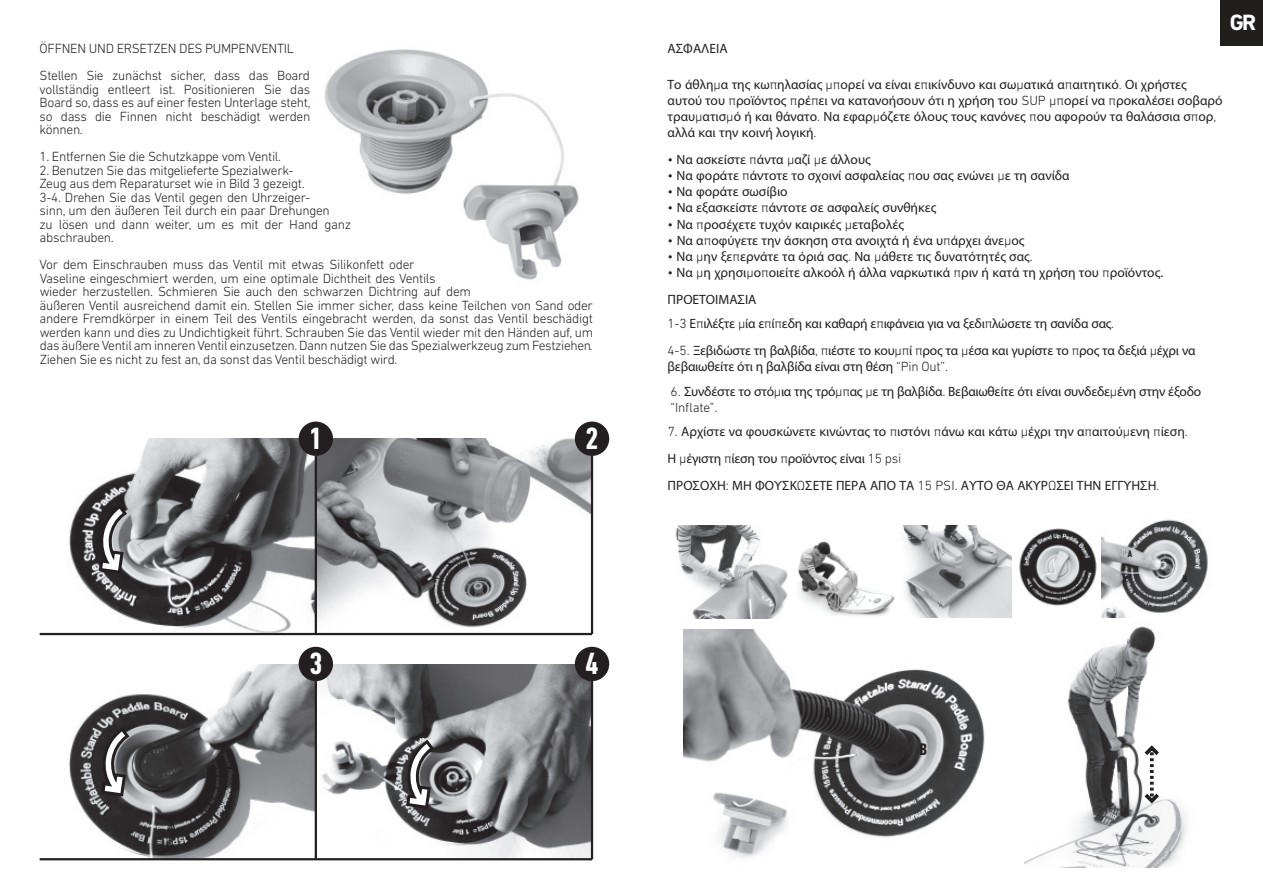
<style>
.page{position:relative;width:1263px;height:893px;background:#fff}
.page>*{position:absolute;margin:0;border:0;box-sizing:border-box;transform-origin:0 0}
.t1{font:700 condensed 31.35px "DIN Next LT Pro";color:#fff}
.t2{font:700 22.5px "DIN Next LT Pro";color:#fff}
.t3{font:700 condensed 16.95px "DIN Next LT Pro";color:#211e1e}
.t4{font:13.5px/16.2px "Myriad Pro";color:#211e1e}
.t5{font:300 13.5px/13.5px "DIN Next LT Pro";letter-spacing:-.025em;color:#231f20}
.t6{font:300 13.5px "DIN Next LT Pro";letter-spacing:-.015em;color:#211e1e}
.t7{font:700 condensed 9.75px "DIN Next LT Pro";color:#211e1e}
.s1{font-family:"DIN Next LT Pro";font-weight:300}
</style>
<div class="page">
<img style="left:324px;top:49px;width:255px;height:231px">
<img style="left:69px;top:665px;width:522px;height:193px">
<img style="left:41px;top:439px;width:550px;height:194px">
<div style="left:299px;top:422px;width:34px;height:34px;background:#231f20;border-radius:50%"></div>
<hr style="left:315px;top:456px;width:2px;height:178px;background:#231f20">
<div style="left:575px;top:422px;width:34px;height:34px;background:#231f20;border-radius:50%"></div>
<hr style="left:591px;top:456px;width:2px;height:178px;background:#231f20">
<hr style="left:40px;top:633px;width:552px;height:2px;background:#231f20">
<div style="left:299px;top:647px;width:34px;height:34px;background:#231f20;border-radius:50%"></div>
<hr style="left:315px;top:681px;width:2px;height:178px;background:#231f20">
<div style="left:575px;top:647px;width:34px;height:34px;background:#231f20;border-radius:50%"></div>
<hr style="left:591px;top:681px;width:2px;height:178px;background:#231f20">
<hr style="left:40px;top:858px;width:552px;height:2px;background:#231f20">
<svg style="left:99px;top:505px;width:28px;height:69px"></svg>
<svg style="left:101px;top:727px;width:28px;height:69px"></svg>
<svg style="left:406px;top:740px;width:28px;height:69px"></svg>
<img style="left:1024px;top:626px;width:163px;height:241px">
<svg style="left:1140px;top:743px;width:23px;height:63px"></svg>
<img style="left:683px;top:629px;width:302px;height:229px">
<img style="left:1101px;top:519px;width:107px;height:99px">
<img style="left:1019px;top:528px;width:78px;height:78px">
<img style="left:902px;top:525px;width:109px;height:92px">
<img style="left:675px;top:525px;width:113px;height:93px">
<img style="left:798px;top:541px;width:97px;height:75px">
<div style="left:1221px;top:0;width:42px;height:45px;background:#211e1e"></div>
<p class="t5" style="left:40px;top:35px;width:272px;line-height:27px">ÖFFNEN UND ERSETZEN DES PUMPENVENTIL<br>Stellen Sie zunächst sicher, dass das Board</p>
<p class="t5" style="left:40px;top:82px;width:273px;text-align:justify">vollständig entleert ist. Positionieren Sie das Board so, dass es auf einer festen Unterlage steht, so dass die Finnen nicht beschädigt werden können.</p>
<p class="t5" style="left:40px;top:150px;width:243px">1. Entfernen Sie die Schutzkappe vom Ventil.</p>
<p class="t5" style="left:40px;top:163px;width:313px">2. Benutzen Sie das mitgelieferte Spezialwerk-<br>Zeug aus dem Reparaturset wie in Bild 3 gezeigt.<br>3-4. Drehen Sie das Ventil gegen den Uhrzeiger-<br>sinn, um den äußeren Teil durch ein paar Drehungen<br>zu lösen und dann weiter, um es mit der Hand ganz abschrauben.</p>
<p class="t5" style="left:40px;top:258px;width:555px">Vor dem Einschrauben muss das Ventil mit etwas Silikonfett oder<br>Vaseline eingeschmiert werden, um eine optimale Dichtheit des Ventils<br>wieder herzustellen. Schmieren Sie auch den schwarzen Dichtring auf dem<br>äußeren Ventil ausreichend damit ein. Stellen Sie immer sicher, dass keine Teilchen von Sand oder andere Fremdkörper in einem Teil des Ventils eingebracht werden, da sonst das Ventil beschädigt werden kann und dies zu Undichtigkeit führt. Schrauben Sie das Ventil wieder mit den Händen auf, um das äußere Ventil am inneren Ventil einzusetzen. Dann nutzen Sie das Spezialwerkzeug zum Festziehen.<br>Ziehen Sie es nicht zu fest an, da sonst das Ventil beschädigt wird.</p>
<h1 class="t1" style="left:309px;top:420px;width:15px">1</h1>
<h1 class="t1" style="left:585px;top:420px;width:15px">2</h1>
<h1 class="t1" style="left:309px;top:646px;width:15px">3</h1>
<h1 class="t1" style="left:585px;top:646px;width:15px">4</h1>
<p class="t4" style="left:668px;top:40px;width:62px">ΑΣΦΑΛΕΙΑ</p>
<p class="t4" style="left:668px;top:76px;width:556px">Το άθλη<span class="s1">µ</span>α της κω<span class="s1">π</span>ηλασίας <span class="s1">µπ</span>ορεί να είναι ε<span class="s1">π</span>ικίνδυνο και σω<span class="s1">µ</span>ατικά α<span class="s1">π</span>αιτητικό<span class="s1">.</span> Οι χρήστες αυτού του <span class="s1">π</span>ροϊόντος <span class="s1">π</span>ρέ<span class="s1">π</span>ει να κατανοήσουν ότι η χρήση του <span class="s1">SUP µπ</span>ορεί να <span class="s1">π</span>ροκαλέσει σοβαρό τραυ<span class="s1">µ</span>ατισ<span class="s1">µ</span>ό ή και θάνατο<span class="s1">.</span> Να εφαρ<span class="s1">µ</span>όζετε όλους τους κανόνες <span class="s1">π</span>ου αφορούν τα θαλάσσια σ<span class="s1">π</span>ορ<span class="s1">, </span>αλλά και την κοινή λογική<span class="s1">.</span></p>
<p class="t4" style="left:668px;top:151px;width:205px"><span class="s1">•</span> Να ασκείστε <span class="s1">π</span>άντα <span class="s1">µ</span>αζί <span class="s1">µ</span>ε άλλους</p>
<p class="t4" style="left:668px;top:167px;width:404px"><span class="s1">•</span> Να φοράτε <span class="s1">π</span>άντοτε το σχοινί ασφαλείας <span class="s1">π</span>ου σας ενώνει <span class="s1">µ</span>ε τη σανίδα</p>
<p class="t4" style="left:668px;top:183px;width:122px"><span class="s1">•</span> Να φοράτε σωσίβιο</p>
<p class="t4" style="left:668px;top:200px;width:270px"><span class="s1">•</span> Να εξασκείστε <span class="s1">π</span>άντοτε σε ασφαλείς συνθήκες</p>
<p class="t4" style="left:668px;top:216px;width:238px"><span class="s1">•</span> Να <span class="s1">π</span>ροσέχετε τυχόν καιρικές <span class="s1">µ</span>εταβολές</p>
<p class="t4" style="left:668px;top:248px;width:367px"><span class="s1">•</span> Να <span class="s1">µ</span>ην ξε<span class="s1">π</span>ερνάτε τα όριά σας<span class="s1">.</span> Να <span class="s1">µ</span>άθετε τις δυνατότητές σας<span class="s1">.</span></p>
<p class="t4" style="left:668px;top:264px;width:497px"><span class="s1">•</span> Να <span class="s1">µ</span>η χρησι<span class="s1">µ</span>ο<span class="s1">π</span>οιείτε αλκοόλ ή άλλα ναρκωτικά <span class="s1">π</span>ριν ή κατά τη χρήση του <span class="s1">π</span>ροϊόντος.</p>
<p class="t4" style="left:668px;top:232px;width:358px"><span class="s1">•</span> Να α<span class="s1">π</span>οφύγετε την άσκηση στα ανοιχτά ή ένα υ<span class="s1">π</span>άρχει άνε<span class="s1">µ</span>ος</p>
<p class="t4" style="left:668px;top:287px;width:448px;line-height:24px">ΠΡΟΕΤΟΙΜΑΣΙΑ<br><span class="s1">1-3</span> Ε<span class="s1">π</span>ιλέξτε <span class="s1">µ</span>ία ε<span class="s1">π</span>ί<span class="s1">π</span>εδη και καθαρή ε<span class="s1">π</span>ιφάνεια για να ξεδι<span class="s1">π</span>λώσετε τη σανίδα σας<span class="s1">.</span></p>
<p class="t4" style="left:668px;top:342px;width:529px"><span class="s1">4-5.</span> Ξεβιδώστε τη βαλβίδα<span class="s1">, π</span>ιέστε το κου<span class="s1">µπ</span>ί <span class="s1">π</span>ρος τα <span class="s1">µ</span>έσα και γυρίστε το <span class="s1">π</span>ρος τα δεξιά <span class="s1">µ</span>έχρι να βεβαιωθείτε ότι η βαλβίδα είναι στη θέση <span class="s1">“Pin Out”.</span></p>
<p class="t4" style="left:671px;top:383px;width:532px"><span class="s1">6.</span> Συνδέστε το στό<span class="s1">µ</span>ια της τρό<span class="s1">µπ</span>ας <span class="s1">µ</span>ε τη βαλβίδα<span class="s1">.</span> Βεβαιωθείτε ότι είναι συνδεδε<span class="s1">µ</span>ένη στην έξοδο</p>
<p class="t6" style="left:671px;top:400px;width:48px">“Inflate”.</p>
<p class="t4" style="left:668px;top:418px;width:522px;line-height:27px"><span class="s1">7.</span> Αρχίστε να φουσκώνετε κινώντας το <span class="s1">π</span>ιστόνι <span class="s1">π</span>άνω και κάτω <span class="s1">µ</span>έχρι την α<span class="s1">π</span>αιτού<span class="s1">µ</span>ενη <span class="s1">π</span>ίεση<span class="s1">.<br></span>Η <span class="s1">µ</span>έγιστη <span class="s1">π</span>ίεση του <span class="s1">π</span>ροϊόντος είναι <span class="s1">15 psi<br></span>ΠΡΟΣΟΧΗ<span class="s1">:</span> ΜΗ ΦΟΥΣΚ<span class="s1">Ω</span>ΣΕΤΕ ΠΕΡΑ ΑΠΟ ΤΑ <span class="s1">15 PSI.</span> ΑΥΤΟ ΘΑ ΑΚΥΡ<span class="s1">Ω</span>ΣΕΙ ΤΗΝ ΕΓΓΥΗΣΗ<span class="s1">.</span></p>
<h2 class="t2" style="left:1230px;top:9px;width:28px">GR</h2>
<p class="t7" style="left:1128px;top:549px;width:6px">A</p>
<p class="t7" style="left:1183px;top:573px;width:6px">B</p>
<p class="t3" style="left:824px;top:704px;width:9px">A</p>
<p class="t3" style="left:920px;top:740px;width:9px">B</p>
</div>
